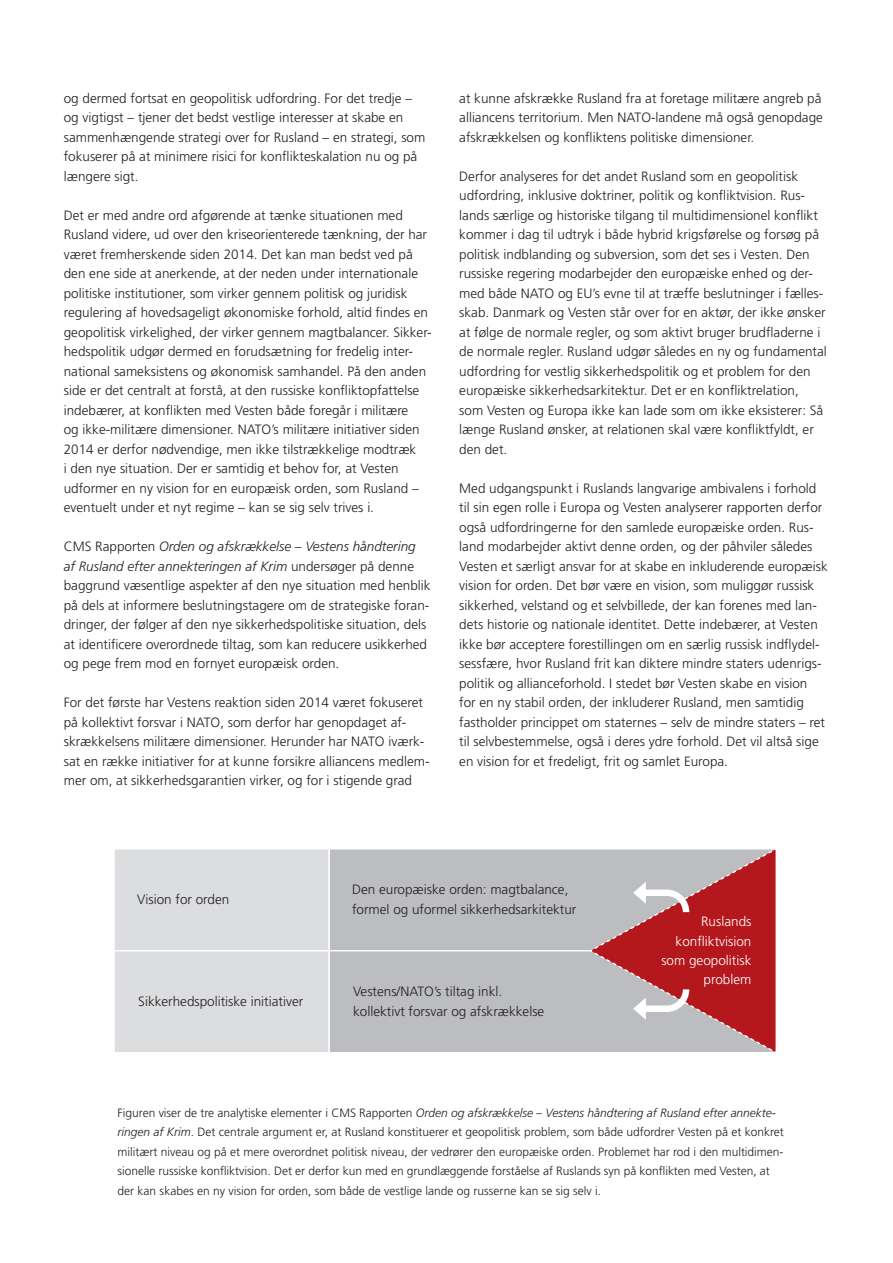
<style>
.page{position:relative;width:893px;height:1263px;background:#fff}
.page>*{position:absolute;margin:0;border:0;box-sizing:border-box;transform-origin:0 0}
.Brød{font:300 13.5px/19.5px "Frutiger LT Std";color:#231f20}
.t1{font:300 13.5px/19.4px "Frutiger LT Std";color:#fff;text-align:right}
.Brød-2{font:300 12px/19.5px "Frutiger LT Std";color:#231f20}
.s1{font-style:italic}
</style>
<div class="page">
<div style="left:114px;top:849px;width:215px;height:102px;background:#dcdddf"></div>
<div style="left:113px;top:848px;width:217px;height:103px;border:1px solid #fff"></div>
<div style="left:114px;top:951px;width:215px;height:102px;background:#dcdddf"></div>
<div style="left:113px;top:950px;width:217px;height:103px;border:1px solid #fff"></div>
<div style="left:328px;top:848px;width:259px;height:101px;background:#bcbdc0"></div>
<div style="left:328px;top:949px;width:259px;height:104px;background:#bcbdc0"></div>
<svg style="left:587px;top:848px;width:190px;height:204px;background:#bb7175"></svg>
<p class="Brød" style="left:64px;top:89px;width:363px">og dermed fortsat en geopolitisk udfordring. For det tredje – og vigtigst – tjener det bedst vestlige interesser at skabe en sammenhængende strategi over for Rusland – en strategi, som fokuserer på at minimere risici for konflikteskalation nu og på længere sigt.</p>
<p class="Brød" style="left:64px;top:206px;width:369px">Det er med andre ord afgørende at tænke situationen med Rusland videre, ud over den kriseorienterede tænkning, der har været fremherskende siden 2014. Det kan man bedst ved på den ene side at anerkende, at der neden under internationale politiske institutioner, som virker gennem politisk og juridisk regulering af hovedsageligt økonomiske forhold, altid findes en geopolitisk virkelighed, der virker gennem magtbalancer. Sikker&shy;hedspolitik udgør dermed en forudsætning for fredelig inter&shy;national sameksistens og økonomisk samhandel. På den anden side er det centralt at forstå, at den russiske konfliktopfattelse indebærer, at konflikten med Vesten både foregår i militære<br>og ikke-militære dimensioner. NATO’s militære initiativer siden 2014 er derfor nødvendige, men ikke tilstrækkelige modtræk<br>i den nye situation. Der er samtidig et behov for, at Vesten udformer en ny vision for en europæisk orden, som Rusland – eventuelt under et nyt regime – kan se sig selv trives i.</p>
<p class="Brød" style="left:64px;top:537px;width:368px">CMS Rapporten <span class="s1">Orden og afskrækkelse – Vestens håndtering<br>af Rusland efter annekteringen af Krim</span> undersøger på denne baggrund væsentlige aspekter af den nye situation med henblik på dels at informere beslutningstagere om de strategiske foran&shy;dringer, der følger af den nye sikkerhedspolitiske situation, dels at identificere overordnede tiltag, som kan reducere usikkerhed og pege frem mod en fornyet europæisk orden.</p>
<p class="Brød" style="left:64px;top:693px;width:367px">For det første har Vestens reaktion siden 2014 været fokuseret på kollektivt forsvar i NATO, som derfor har genopdaget af&shy;skrækkelsens militære dimensioner. Herunder har NATO iværk&shy;sat en række initiativer for at kunne forsikre alliancens medlem&shy;mer om, at sikkerhedsgarantien virker, og for i stigende grad</p>
<p class="Brød" style="left:459px;top:89px;width:365px;text-align:justify">at kunne afskrække Rusland fra at foretage militære angreb på alliancens territorium. Men NATO-landene må også genopdage afskrækkelsen og konfliktens politiske dimensioner.</p>
<p class="Brød" style="left:459px;top:167px;width:369px">Derfor analyseres for det andet Rusland som en geopolitisk udfordring, inklusive doktriner, politik og konfliktvision. Rus&shy;lands særlige og historiske tilgang til multidimensionel konflikt kommer i dag til udtryk i både hybrid krigsførelse og forsøg på politisk indblanding og subversion, som det ses i Vesten. Den russiske regering modarbejder den europæiske enhed og der&shy;med både NATO og EU’s evne til at træffe beslutninger i fælles&shy;skab. Danmark og Vesten står over for en aktør, der ikke ønsker at følge de normale regler, og som aktivt bruger brudfladerne i de normale regler. Rusland udgør således en ny og fundamental udfordring for vestlig sikkerhedspolitik og et problem for den europæiske sikkerhedsarkitektur. Det er en konfliktrelation,<br>som Vesten og Europa ikke kan lade som om ikke eksisterer: Så længe Rusland ønsker, at relationen skal være konfliktfyldt, er den det.</p>
<p class="Brød" style="left:459px;top:479px;width:370px">Med udgangspunkt i Ruslands langvarige ambivalens i forhold til sin egen rolle i Europa og Vesten analyserer rapporten derfor også udfordringerne for den samlede europæiske orden. Rus&shy;land modarbejder aktivt denne orden, og der påhviler således Vesten et særligt ansvar for at skabe en inkluderende europæisk vision for orden. Det bør være en vision, som muliggør russisk sikkerhed, velstand og et selvbillede, der kan forenes med lan&shy;dets historie og nationale identitet. Dette indebærer, at Vesten ikke bør acceptere forestillingen om en særlig russisk indflydel&shy;sessfære, hvor Rusland frit kan diktere mindre staters udenrigs&shy;politik og allianceforhold. I stedet bør Vesten skabe en vision<br>for en ny stabil orden, der inkluderer Rusland, men samtidig fastholder princippet om staternes – selv de mindre staters – ret til selvbestemmelse, også i deres ydre forhold. Det vil altså sige en vision for et fredeligt, frit og samlet Europa.</p>
<p class="Brød" style="left:137px;top:890px;width:94px">Vision for orden</p>
<p class="Brød" style="left:138px;top:991px;width:166px">Sikkerhedspolitiske initiativer</p>
<p class="Brød" style="left:352px;top:880px;width:226px">Den europæiske orden: magtbalance, formel og uformel sikkerhedsarkitektur</p>
<p class="Brød" style="left:353px;top:982px;width:193px">Vestens/NATO’s tiltag inkl. kollektivt forsvar og afskrækkelse</p>
<p class="t1" style="left:661px;top:912px;width:92px">Ruslands konfliktvision som geopolitisk problem</p>
<p class="Brød-2" style="left:118px;top:1103px;width:668px">Figuren viser de tre analytiske elementer i CMS Rapporten <span class="s1">Orden og afskrækkelse – Vestens håndtering af Rusland efter annekte&shy;ringen af Krim</span>. Det centrale argument er, at Rusland konstituerer et geopolitisk problem, som både udfordrer Vesten på et konkret militært niveau og på et mere overordnet politisk niveau, der vedrører den europæiske orden. Problemet har rod i den multidimen&shy;sionelle russiske konfliktvision. Det er derfor kun med en grundlæggende forståelse af Ruslands syn på konflikten med Vesten, at der kan skabes en ny vision for orden, som både de vestlige lande og russerne kan se sig selv i.</p>
</div>
